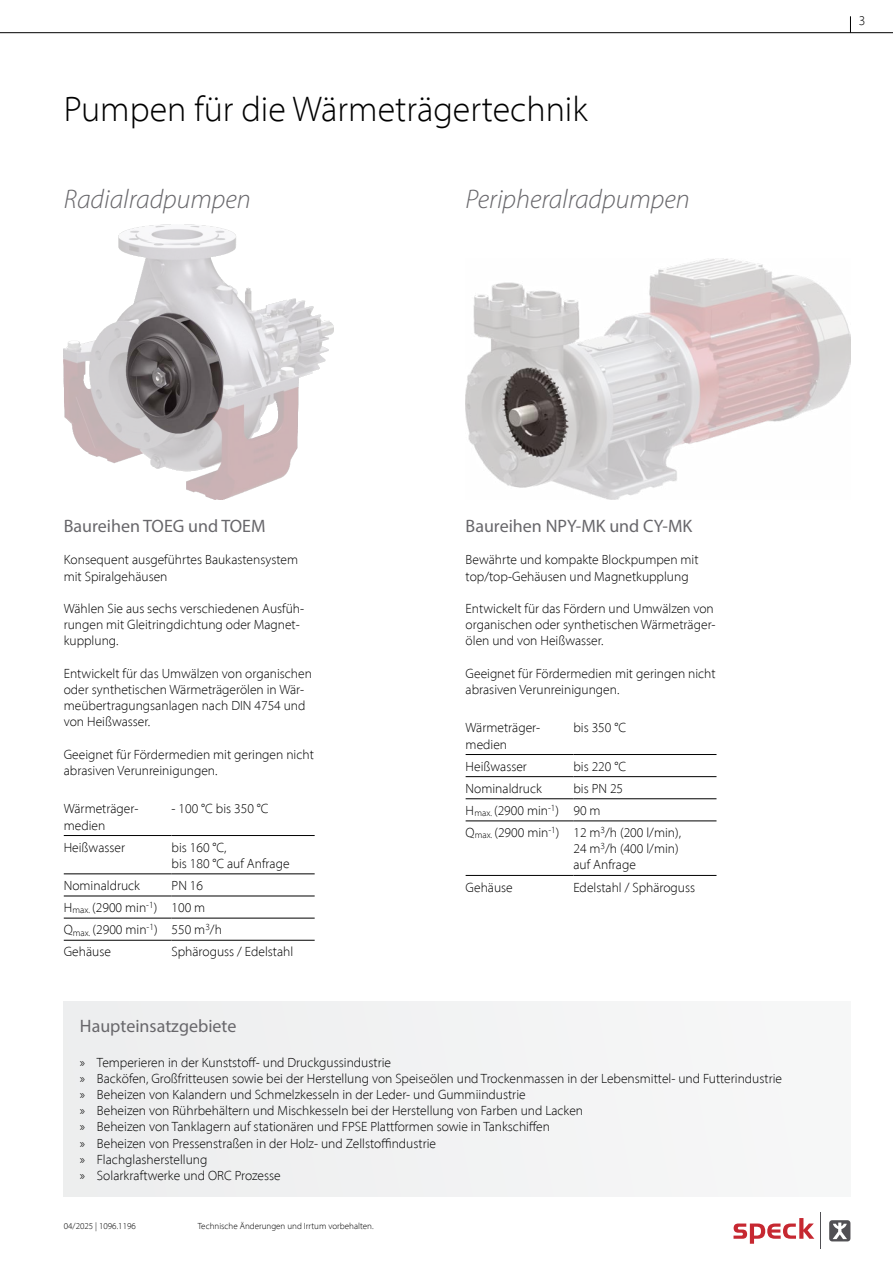
<style>
.page{position:relative;width:893px;height:1263px;background:#fff}
.page>*{position:absolute;margin:0;border:0;box-sizing:border-box;transform-origin:0 0}
.H_01_Überschrift{font:300 36px "Myriad Pro";color:#000}
.H_02_Überschrift{font:italic 300 27px "Myriad Pro";color:#68676b}
.H_03_Überschift{font:18px "Myriad Pro";color:#68676b}
.S_02_Standard_10_8{font:300 13.5px/16.2px "Myriad Pro";color:#000}
.T_01_Tabelle_Standard{font:300 13.5px/16.2px "Myriad Pro";color:#000}
.t1{font:300 9px "Myriad Pro";color:#000}
</style>
<div class="page">
<hr style="left:0;top:32px;width:893px;height:1px;background:#000">
<svg style="left:850px;top:16px;width:1px;height:17px"></svg>
<img style="left:64px;top:224px;width:269px;height:275px">
<img style="left:466px;top:259px;width:385px;height:241px">
<hr style="left:64px;top:835px;width:108px;height:1px;background:#000">
<hr style="left:172px;top:835px;width:143px;height:1px;background:#000">
<hr style="left:64px;top:873px;width:108px;height:1px;background:#000">
<hr style="left:172px;top:873px;width:143px;height:1px;background:#000">
<hr style="left:64px;top:896px;width:108px;height:1px;background:#000">
<hr style="left:172px;top:896px;width:143px;height:1px;background:#000">
<hr style="left:64px;top:918px;width:108px;height:1px;background:#000">
<hr style="left:172px;top:918px;width:143px;height:1px;background:#000">
<hr style="left:64px;top:940px;width:108px;height:1px;background:#000">
<hr style="left:172px;top:940px;width:143px;height:1px;background:#000">
<hr style="left:466px;top:754px;width:107px;height:1px;background:#000">
<hr style="left:573px;top:754px;width:143px;height:1px;background:#000">
<hr style="left:466px;top:776px;width:107px;height:1px;background:#000">
<hr style="left:573px;top:776px;width:143px;height:1px;background:#000">
<hr style="left:466px;top:798px;width:107px;height:1px;background:#000">
<hr style="left:573px;top:798px;width:143px;height:1px;background:#000">
<hr style="left:466px;top:821px;width:107px;height:1px;background:#000">
<hr style="left:573px;top:821px;width:143px;height:1px;background:#000">
<hr style="left:466px;top:875px;width:107px;height:1px;background:#000">
<hr style="left:573px;top:875px;width:143px;height:1px;background:#000">
<div style="left:64px;top:1002px;width:786px;height:194px;background:#f2f3f3"></div>
<hr style="left:821px;top:1212px;width:1px;height:37px;background:#515054">
<svg style="left:829px;top:1220px;width:21px;height:21px"></svg>
<svg style="left:733px;top:1218px;width:81px;height:26px"></svg>
<p class="H_01_Überschrift" style="left:64px;top:88px;width:525px">Pumpen für die Wärmeträgertechnik</p>
<p class="H_02_Überschrift" style="left:64px;top:183px;width:189px">Radialradpumpen</p>
<p class="H_02_Überschrift" style="left:466px;top:183px;width:226px">Peripheralradpumpen</p>
<p class="S_02_Standard_10_8" style="left:859px;top:12px;width:8px">3</p>
<p class="H_03_Überschift" style="left:64px;top:515px;width:203px">Baureihen TOEG und TOEM</p>
<p class="S_02_Standard_10_8" style="left:64px;top:552px;width:236px">Konsequent ausgeführtes Baukastensystem mit Spiralgehäusen</p>
<p class="S_02_Standard_10_8" style="left:64px;top:600px;width:242px">Wählen Sie aus sechs verschiedenen Ausfüh&shy;rungen mit Gleitringdichtung oder Magnet&shy;kupplung.</p>
<p class="S_02_Standard_10_8" style="left:64px;top:665px;width:250px">Entwickelt für das Umwälzen von organischen oder synthetischen Wärmeträgerölen in Wär&shy;meübertragungsanlagen nach DIN 4754 und von Heißwasser.</p>
<p class="S_02_Standard_10_8" style="left:64px;top:746px;width:252px">Geeignet für Fördermedien mit geringen nicht abrasiven Verunreinigungen.</p>
<p class="T_01_Tabelle_Standard" style="left:64px;top:801px;width:76px">Wärmeträger&shy;medien</p>
<p class="T_01_Tabelle_Standard" style="left:172px;top:801px;width:98px">- 100 °C bis 350 °C</p>
<p class="T_01_Tabelle_Standard" style="left:64px;top:839px;width:63px">Heißwasser</p>
<p class="T_01_Tabelle_Standard" style="left:172px;top:839px;width:56px">bis 160 °C,</p>
<p class="T_01_Tabelle_Standard" style="left:172px;top:855px;width:120px">bis 180 °C auf Anfrage</p>
<p class="T_01_Tabelle_Standard" style="left:64px;top:877px;width:78px">Nominaldruck</p>
<p class="T_01_Tabelle_Standard" style="left:172px;top:877px;width:33px">PN 16</p>
<p class="T_01_Tabelle_Standard" style="left:64px;top:899px;width:95px">H<sub>max.</sub> (2900 min<sup>-1</sup>)</p>
<p class="T_01_Tabelle_Standard" style="left:172px;top:899px;width:35px">100 m</p>
<p class="T_01_Tabelle_Standard" style="left:64px;top:921px;width:95px">Q<sub>max.</sub> (2900 min<sup>-1</sup>)</p>
<p class="T_01_Tabelle_Standard" style="left:172px;top:921px;width:52px">550 m<sup>3</sup>/h</p>
<p class="T_01_Tabelle_Standard" style="left:64px;top:944px;width:49px">Gehäuse</p>
<p class="T_01_Tabelle_Standard" style="left:172px;top:944px;width:123px">Sphäroguss / Edelstahl</p>
<p class="H_03_Überschift" style="left:466px;top:515px;width:228px">Baureihen NPY-MK und CY-MK</p>
<p class="S_02_Standard_10_8" style="left:466px;top:552px;width:234px">Bewährte und kompakte Blockpumpen mit top/top-Gehäusen und Magnetkupplung</p>
<p class="S_02_Standard_10_8" style="left:466px;top:600px;width:251px">Entwickelt für das Fördern und Umwälzen von organischen oder synthetischen Wärmeträger&shy;ölen und von Heißwasser.</p>
<p class="S_02_Standard_10_8" style="left:466px;top:665px;width:252px">Geeignet für Fördermedien mit geringen nicht abrasiven Verunreinigungen.</p>
<p class="T_01_Tabelle_Standard" style="left:466px;top:720px;width:76px">Wärmeträger&shy;medien</p>
<p class="T_01_Tabelle_Standard" style="left:573px;top:720px;width:54px">bis 350 °C</p>
<p class="T_01_Tabelle_Standard" style="left:466px;top:758px;width:63px">Heißwasser</p>
<p class="T_01_Tabelle_Standard" style="left:573px;top:758px;width:54px">bis 220 °C</p>
<p class="T_01_Tabelle_Standard" style="left:466px;top:780px;width:78px">Nominaldruck</p>
<p class="T_01_Tabelle_Standard" style="left:573px;top:780px;width:51px">bis PN 25</p>
<p class="T_01_Tabelle_Standard" style="left:466px;top:802px;width:95px">H<sub>max.</sub> (2900 min<sup>-1</sup>)</p>
<p class="T_01_Tabelle_Standard" style="left:573px;top:802px;width:29px">90 m</p>
<p class="T_01_Tabelle_Standard" style="left:466px;top:824px;width:95px">Q<sub>max.</sub> (2900 min<sup>-1</sup>)</p>
<p class="T_01_Tabelle_Standard" style="left:573px;top:824px;width:109px">12 m<sup>3</sup>/h (200 l/min),</p>
<p class="T_01_Tabelle_Standard" style="left:573px;top:840px;width:107px">24 m<sup>3</sup>/h (400 l/min) auf Anfrage</p>
<p class="T_01_Tabelle_Standard" style="left:466px;top:879px;width:49px">Gehäuse</p>
<p class="T_01_Tabelle_Standard" style="left:573px;top:879px;width:123px">Edelstahl / Sphäroguss</p>
<p class="H_03_Überschift" style="left:80px;top:1014px;width:158px">Haupteinsatzgebiete</p>
<p class="S_02_Standard_10_8" style="left:80px;top:1054px;width:313px">» Temperieren in der Kunststoff- und Druckgussindustrie</p>
<p class="S_02_Standard_10_8" style="left:80px;top:1070px;width:704px">» Backöfen, Großfritteusen sowie bei der Herstellung von Speiseölen und Trockenmassen in der Lebensmittel- und Futterindustrie</p>
<p class="S_02_Standard_10_8" style="left:80px;top:1086px;width:447px">» Beheizen von Kalandern und Schmelzkesseln in der Leder- und Gummiindustrie</p>
<p class="S_02_Standard_10_8" style="left:80px;top:1102px;width:505px">» Beheizen von Rührbehältern und Mischkesseln bei der Herstellung von Farben und Lacken</p>
<p class="S_02_Standard_10_8" style="left:80px;top:1119px;width:471px">» Beheizen von Tanklagern auf stationären und FPSE Plattformen sowie in Tankschiffen</p>
<p class="S_02_Standard_10_8" style="left:80px;top:1135px;width:358px">» Beheizen von Pressenstraßen in der Holz- und Zellstoffindustrie</p>
<p class="S_02_Standard_10_8" style="left:80px;top:1151px;width:129px">» Flachglasherstellung</p>
<p class="S_02_Standard_10_8" style="left:80px;top:1167px;width:202px">» Solarkraftwerke und ORC Prozesse</p>
<p class="t1" style="left:64px;top:1220px;width:74px">04/2025 | 1096.1196</p>
<p class="t1" style="left:198px;top:1220px;width:177px">Technische Änderungen und Irrtum vorbehalten.</p>
</div>
